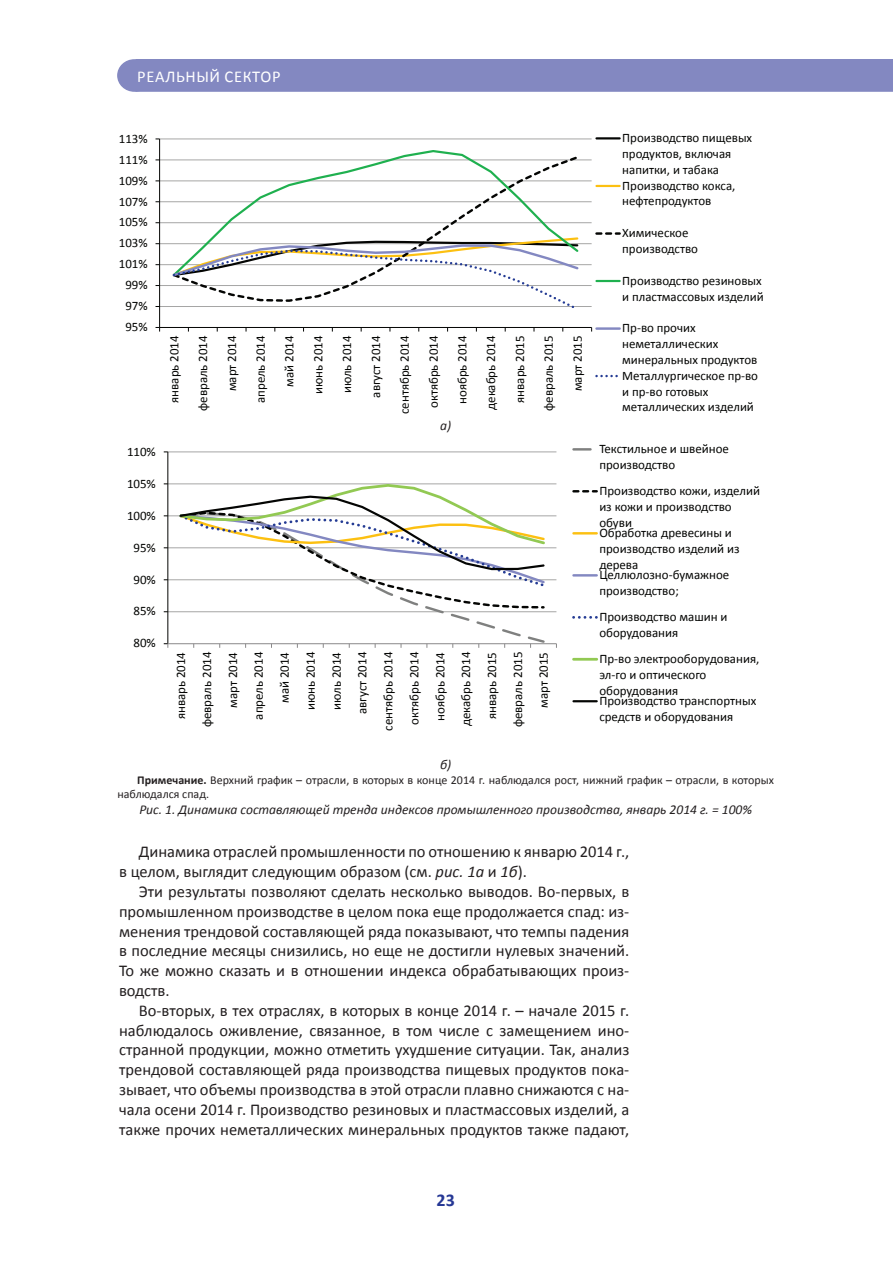
<style>
.page{position:relative;width:893px;height:1263px;background:#fff}
.page>*{position:absolute;margin:0;border:0;box-sizing:border-box;transform-origin:0 0}
.t1{font:700 18px "Calibri";color:#263895}
.t2{font:16.5px/19.8px "Calibri";color:#231f20;text-align:justify}
.t3{font:16.5px "Calibri";letter-spacing:.04em;color:#fff}
.t4{font:italic 13.5px "Calibri";color:#231f20}
.t5{font:12.9px/15.8px "Calibri";letter-spacing:-.005em;color:#040503}
.t6{font:12px/14.4px "Calibri";color:#231f20}
.s1{font-weight:700}
.s2{font-style:italic}
</style>
<div class="page">
<div style="left:118px;top:60px;width:33px;height:31px;background:#8388c1;border-radius:50%"></div>
<div style="left:117px;top:59px;width:35px;height:33px;border:2px solid #8388c1;border-radius:50%"></div>
<div style="left:135px;top:59px;width:758px;height:33px;background:#8388c1"></div>
<hr style="left:160px;top:306px;width:432px;height:1px;background:#a6a6a5">
<hr style="left:160px;top:285px;width:432px;height:1px;background:#a6a6a5">
<hr style="left:160px;top:264px;width:432px;height:1px;background:#a6a6a5">
<hr style="left:160px;top:243px;width:432px;height:1px;background:#a6a6a5">
<hr style="left:160px;top:222px;width:432px;height:1px;background:#a6a6a5">
<hr style="left:160px;top:201px;width:432px;height:1px;background:#a6a6a5">
<hr style="left:160px;top:181px;width:432px;height:1px;background:#a6a6a5">
<hr style="left:160px;top:160px;width:432px;height:1px;background:#a6a6a5">
<hr style="left:160px;top:139px;width:432px;height:1px;background:#a6a6a5">
<hr style="left:159px;top:139px;width:1px;height:188px;background:#040503">
<hr style="left:160px;top:327px;width:432px;height:1px;background:#040503">
<svg style="left:171px;top:150px;width:409px;height:86px"></svg>
<svg style="left:171px;top:236px;width:409px;height:72px"></svg>
<hr style="left:596px;top:137px;width:24px;height:2px;background:#040503">
<hr style="left:596px;top:185px;width:24px;height:2px;background:#fcc011">
<svg style="left:596px;top:232px;width:24px;height:3px"></svg>
<hr style="left:596px;top:280px;width:24px;height:2px;background:#1fb04f">
<hr style="left:596px;top:327px;width:24px;height:3px;background:#8388c1">
<svg style="left:596px;top:375px;width:22px;height:2px"></svg>
<hr style="left:168px;top:611px;width:388px;height:1px;background:#a6a6a5">
<hr style="left:168px;top:579px;width:388px;height:1px;background:#a6a6a5">
<hr style="left:168px;top:547px;width:388px;height:1px;background:#a6a6a5">
<hr style="left:168px;top:516px;width:388px;height:1px;background:#a6a6a5">
<hr style="left:168px;top:484px;width:388px;height:1px;background:#a6a6a5">
<hr style="left:168px;top:452px;width:388px;height:1px;background:#a6a6a5">
<hr style="left:168px;top:452px;width:1px;height:192px;background:#040503">
<hr style="left:168px;top:643px;width:388px;height:1px;background:#8a898a">
<svg style="left:164px;top:643px;width:5px;height:5px"></svg>
<svg style="left:178px;top:610px;width:368px;height:34px"></svg>
<svg style="left:177px;top:483px;width:370px;height:127px"></svg>
<svg style="left:573px;top:448px;width:19px;height:3px"></svg>
<svg style="left:573px;top:490px;width:24px;height:2px"></svg>
<hr style="left:573px;top:532px;width:24px;height:2px;background:#fcc011">
<hr style="left:573px;top:574px;width:24px;height:3px;background:#8388c1">
<svg style="left:573px;top:616px;width:24px;height:3px"></svg>
<hr style="left:573px;top:658px;width:24px;height:3px;background:#92c953">
<hr style="left:573px;top:700px;width:24px;height:2px;background:#040503">
<p class="t3" style="left:137px;top:66px;width:145px">реальный сектор</p>
<p class="t5" style="left:119px;top:131px;width:30px">113%</p>
<p class="t5" style="left:119px;top:152px;width:30px">111%</p>
<p class="t5" style="left:119px;top:172px;width:30px">109%</p>
<p class="t5" style="left:119px;top:193px;width:30px">107%</p>
<p class="t5" style="left:119px;top:214px;width:30px">105%</p>
<p class="t5" style="left:119px;top:235px;width:30px">103%</p>
<p class="t5" style="left:119px;top:256px;width:30px">101%</p>
<p class="t5" style="left:125px;top:277px;width:24px">99%</p>
<p class="t5" style="left:125px;top:298px;width:24px">97%</p>
<p class="t5" style="left:125px;top:319px;width:24px">95%</p>
<p class="t5" style="left:127px;top:443px;width:30px">110%</p>
<p class="t5" style="left:127px;top:475px;width:30px">105%</p>
<p class="t5" style="left:127px;top:507px;width:30px">100%</p>
<p class="t5" style="left:134px;top:539px;width:24px">95%</p>
<p class="t5" style="left:134px;top:571px;width:24px">90%</p>
<p class="t5" style="left:134px;top:603px;width:24px">85%</p>
<p class="t5" style="left:134px;top:635px;width:24px">80%</p>
<p class="t5" style="left:166px;top:403px;width:69px;rotate:-90deg">январь 2014</p>
<p class="t5" style="left:195px;top:411px;width:77px;rotate:-90deg">февраль 2014</p>
<p class="t5" style="left:224px;top:391px;width:57px;rotate:-90deg">март 2014</p>
<p class="t5" style="left:253px;top:403px;width:69px;rotate:-90deg">апрель 2014</p>
<p class="t5" style="left:281px;top:386px;width:52px;rotate:-90deg">май 2014</p>
<p class="t5" style="left:310px;top:394px;width:60px;rotate:-90deg">июнь 2014</p>
<p class="t5" style="left:339px;top:393px;width:59px;rotate:-90deg">июль 2014</p>
<p class="t5" style="left:368px;top:398px;width:63px;rotate:-90deg">август 2014</p>
<p class="t5" style="left:397px;top:414px;width:80px;rotate:-90deg">сентябрь 2014</p>
<p class="t5" style="left:426px;top:408px;width:74px;rotate:-90deg">октябрь 2014</p>
<p class="t5" style="left:454px;top:404px;width:70px;rotate:-90deg">ноябрь 2014</p>
<p class="t5" style="left:483px;top:410px;width:76px;rotate:-90deg">декабрь 2014</p>
<p class="t5" style="left:512px;top:403px;width:69px;rotate:-90deg">январь 2015</p>
<p class="t5" style="left:541px;top:411px;width:77px;rotate:-90deg">февраль 2015</p>
<p class="t5" style="left:570px;top:391px;width:57px;rotate:-90deg">март 2015</p>
<p class="t4" style="left:440px;top:416px;width:13px">а)</p>
<p class="t5" style="left:168px;top:731px;width:80px;line-height:26px;text-align:right;rotate:-90deg">январь 2014 февраль 2014 март 2014 апрель 2014 май 2014 июнь 2014 июль 2014 август 2014 сентябрь 2014 октябрь 2014 ноябрь 2014 декабрь 2014 январь 2015 февраль 2015 март 2015</p>
<p class="t5" style="left:622px;top:130px;width:131px">Производство пищевых продуктов, включая напитки, и табака<br>Производство кокса, нефтепродуктов</p>
<p class="t5" style="left:622px;top:225px;width:77px">Химическое производство</p>
<p class="t5" style="left:622px;top:273px;width:143px">Производство резиновых и пластмассовых изделий</p>
<p class="t5" style="left:622px;top:320px;width:137px">Пр-во прочих неметаллических минеральных продуктов<br>М еталлургическое пр-во и пр-во готовых металлических изделий</p>
<p class="t5" style="left:599px;top:441px;width:131px">Текстильное и швейное производство</p>
<p class="t5" style="left:599px;top:483px;width:162px">Производство кожи, изделий из кожи и производство обуви</p>
<p class="t5" style="left:599px;top:525px;width:142px">Обработка древесины и производство изделий из дерева</p>
<p class="t5" style="left:599px;top:567px;width:131px">Целлюлозно-бумажное производство;</p>
<p class="t5" style="left:599px;top:609px;width:130px">Производство машин и оборудования</p>
<p class="t5" style="left:599px;top:651px;width:161px">Пр-во электрооборудования, эл-го и оптического оборудования</p>
<p class="t5" style="left:599px;top:693px;width:158px">Производство транспортных средств и оборудования</p>
<p class="t4" style="left:440px;top:755px;width:13px">б)</p>
<p class="t6" style="left:117px;top:772px;width:658px;text-indent:20px"><span class="s1">Примечание.</span> Верхний график – отрасли, в которых в конце 2014 г. наблюдался рост, нижний график – отрасли, в которых наблюдался спад.</p>
<p class="t4" style="left:139px;top:800px;width:614px">Рис. 1. Динамика составляющей тренда индексов промышленного производства, январь 2014 г. = 100%</p>
<p class="t2" style="left:119px;top:842px;width:512px;text-indent:20px">Динамика отраслей промышленности по отношению к январю 2014 г., в целом, выглядит следующим образом (см. <span class="s2">рис. 1а</span> и <span class="s2">1б</span>).</p>
<p class="t2" style="left:119px;top:882px;width:512px;text-indent:20px">Эти результаты позволяют сделать несколько выводов. Во-первых, в промышленном производстве в целом пока еще продолжается спад: из&shy;менения трендовой составляющей ряда показывают, что темпы падения в последние месяцы снизились, но еще не достигли нулевых значений.<br>То же можно сказать и в отношении индекса обрабатывающих произ&shy;водств.</p>
<p class="t2" style="left:119px;top:1000px;width:512px;text-indent:20px">Во-вторых, в тех отраслях, в которых в конце 2014 г. – начале 2015 г. наблюдалось оживление, связанное, в том числе с замещением ино&shy;странной продукции, можно отметить ухудшение ситуации. Так, анализ трендовой составляющей ряда производства пищевых продуктов пока&shy;зывает, что объемы производства в этой отрасли плавно снижаются с на&shy;чала осени 2014 г. Производство резиновых и пластмассовых изделий, а также прочих неметаллических минеральных продуктов также падают,</p>
<h1 class="t1" style="left:437px;top:1188px;width:20px">23</h1>
</div>
